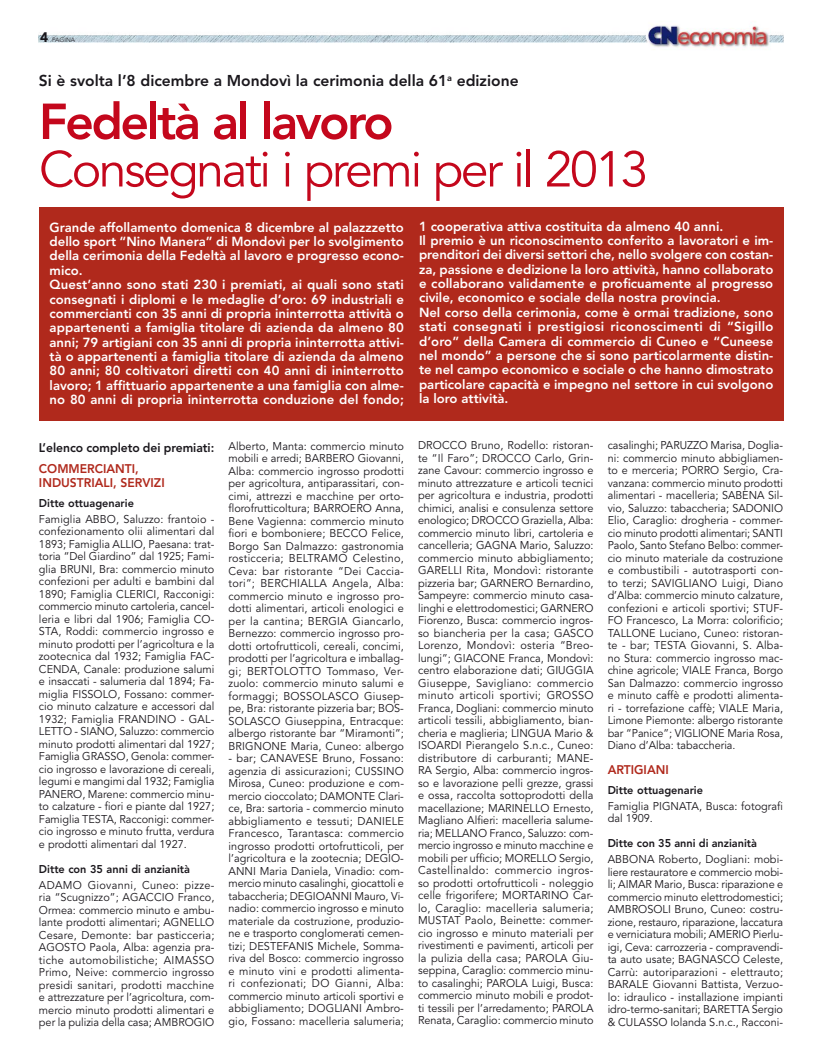
<style>
.page{position:relative;width:815px;height:1063px;background:#fff}
.page>*{position:absolute;margin:0;border:0;box-sizing:border-box;transform-origin:0 0}
.t1{font:50px "Avenir";letter-spacing:-.05em;color:#c4071c}
.t2{font:800 50px "Avenir";letter-spacing:-.05em;color:#c4071c}
.t3{font:800 15.62px "Avenir";color:#1a171c}
.t4{font:800 13.12px/14.4px "Avenir";color:#fff}
.t5{font:800 12.5px/13.8px "Avenir";color:#b0291c}
.t6{font:800 12.5px "Avenir";color:#1a171c}
.t7{font:11.25px/12.5px "Avenir";color:#1a171c;text-align:justify}
.t8{font:11.25px/12.5px "Avenir";color:#1a171c;text-align:justify;scale:.96 1}
.t9{font:800 11.25px "Avenir";color:#1a171c}
.t10{font:300 6.25px "Avenir";color:#1a171c}
.s1{font-weight:900;font-size:13.75px}
</style>
<div class="page">
<img style="left:39px;top:25px;width:744px;height:25px">
<div style="left:39px;top:207px;width:744px;height:214px;background:#b0291c"></div>
<p class="t10" style="left:40px;top:37px;width:36px"><span class="s1">4</span> PAGINA</p>
<h2 class="t3" style="left:39px;top:74px;width:481px">Si è svolta l’8 dicembre a Mondovì la cerimonia della 61<sup>a</sup> edizione</h2>
<h1 class="t2" style="left:39px;top:101px;width:356px">Fedeltà al lavoro</h1>
<h1 class="t1" style="left:39px;top:149px;width:611px">Consegnati i premi per il 2013</h1>
<p class="t4" style="left:50px;top:221px;width:356px">Grande affollamento domenica 8 dicembre al palazzzetto dello sport “Nino Manera” di Mondovì per lo svolgimento della cerimonia della Fedeltà al lavoro e progresso econo&shy;mico.<br>Quest’anno sono stati 230 i premiati, ai quali sono stati consegnati i diplomi e le medaglie d’oro: 69 industriali e commercianti con 35 anni di propria ininterrotta attività o appartenenti a famiglia titolare di azienda da almeno 80 anni; 79 artigiani con 35 anni di propria ininterrotta attivi&shy;tà o appartenenti a famiglia titolare di azienda da almeno 80 anni; 80 coltivatori diretti con 40 anni di ininterrotto lavoro; 1 affittuario appartenente a una famiglia con alme&shy;no 80 anni di propria ininterrotta conduzione del fondo;</p>
<p class="t6" style="left:39px;top:443px;width:177px">L’elenco completo dei premiati:</p>
<p class="t5" style="left:39px;top:463px;width:127px">COMMERCIANTI,<br>INDUSTRIALI, SERVIZI</p>
<p class="t9" style="left:39px;top:498px;width:96px">Ditte ottuagenarie</p>
<p class="t7" style="left:39px;top:514px;width:177px">Famiglia ABBO, Saluzzo: frantoio - confezionamento olii alimentari dal 1893; Famiglia ALLIO, Paesana: trat&shy;toria “Del Giardino” dal 1925; Fami&shy;glia BRUNI, Bra: commercio minuto confezioni per adulti e bambini dal 1890; Famiglia CLERICI, Racconigi: commercio minuto cartoleria, cancel&shy;leria e libri dal 1906; Famiglia CO-STA, Roddi: commercio ingrosso e minuto prodotti per l’agricoltura e la zootecnica dal 1932; Famiglia FAC-CENDA, Canale: produzione salumi e insaccati - salumeria dal 1894; Fa&shy;miglia FISSOLO, Fossano: commer&shy;cio minuto calzature e accessori dal 1932; Famiglia FRANDINO - GAL-LETTO - SIANO, Saluzzo: commercio minuto prodotti alimentari dal 1927; Famiglia GRASSO, Genola: commer&shy;cio ingrosso e lavorazione di cereali, legumi e mangimi dal 1932; Famiglia PANERO, Marene: commercio minu&shy;to calzature - fiori e piante dal 1927; Famiglia TESTA, Racconigi: commer&shy;cio ingrosso e minuto frutta, verdura e prodotti alimentari dal 1927.</p>
<p class="t9" style="left:39px;top:864px;width:152px">Ditte con 35 anni di anzianità</p>
<p class="t7" style="left:39px;top:880px;width:177px">ADAMO Giovanni, Cuneo: pizze&shy;ria “Scugnizzo”; AGACCIO Franco, Ormea: commercio minuto e ambu&shy;lante prodotti alimentari; AGNELLO Cesare, Demonte: bar pasticceria; AGOSTO Paola, Alba: agenzia pra&shy;tiche automobilistiche; AIMASSO Primo, Neive: commercio ingrosso presidi sanitari, prodotti macchine e attrezzature per l’agricoltura, com&shy;mercio minuto prodotti alimentari e per la pulizia della casa; AMBROGIO</p>
<p class="t7" style="left:229px;top:441px;width:177px">Alberto, Manta: commercio minuto mobili e arredi; BARBERO Giovanni, Alba: commercio ingrosso prodotti per agricoltura, antiparassitari, con&shy;cimi, attrezzi e macchine per orto&shy;florofrutticoltura; BARROERO Anna, Bene Vagienna: commercio minuto fiori e bomboniere; BECCO Felice, Borgo San Dalmazzo: gastronomia rosticceria; BELTRAMO Celestino, Ceva: bar ristorante “Dei Caccia&shy;tori”; BERCHIALLA Angela, Alba: commercio minuto e ingrosso pro&shy;dotti alimentari, articoli enologici e per la cantina; BERGIA Giancarlo, Bernezzo: commercio ingrosso pro&shy;dotti ortofrutticoli, cereali, concimi, prodotti per l’agricoltura e imballag&shy;gi; BERTOLOTTO Tommaso, Ver&shy;zuolo: commercio minuto salumi e formaggi; BOSSOLASCO Giusep&shy;pe, Bra: ristorante pizzeria bar; BOS-SOLASCO Giuseppina, Entracque: albergo ristorante bar “Miramonti”; BRIGNONE Maria, Cuneo: albergo</p>
<p class="t7" style="left:229px;top:753px;width:177px">- bar; CANAVESE Bruno, Fossano: agenzia di assicurazioni; CUSSINO Mirosa, Cuneo: produzione e com&shy;mercio cioccolato; DAMONTE Clari&shy;ce, Bra: sartoria - commercio minuto abbigliamento e tessuti; DANIELE Francesco, Tarantasca: commercio ingrosso prodotti ortofrutticoli, per l’agricoltura e la zootecnia; DEGIO-ANNI Maria Daniela, Vinadio: com&shy;mercio minuto casalinghi, giocattoli e tabaccheria; DEGIOANNI Mauro, Vi&shy;nadio: commercio ingrosso e minuto materiale da costruzione, produzio&shy;ne e trasporto conglomerati cemen&shy;tizi; DESTEFANIS Michele, Somma&shy;riva del Bosco: commercio ingrosso e minuto vini e prodotti alimenta&shy;ri confezionati; DO Gianni, Alba: commercio minuto articoli sportivi e abbigliamento; DOGLIANI Ambro&shy;gio, Fossano: macelleria salumeria;</p>
<p class="t4" style="left:419px;top:220px;width:356px">1 cooperativa attiva costituita da almeno 40 anni.<br>Il premio è un riconoscimento conferito a lavoratori e im&shy;prenditori dei diversi settori che, nello svolgere con costan&shy;za, passione e dedizione la loro attività, hanno collaborato e collaborano validamente e proficuamente al progresso civile, economico e sociale della nostra provincia.<br>Nel corso della cerimonia, come è ormai tradizione, sono stati consegnati i prestigiosi riconoscimenti di “Sigillo d’oro” della Camera di commercio di Cuneo e “Cuneese nel mondo” a persone che si sono particolarmente distin&shy;te nel campo economico e sociale o che hanno dimostrato particolare capacità e impegno nel settore in cui svolgono la loro attività.</p>
<p class="t7" style="left:418px;top:440px;width:177px">DROCCO Bruno, Rodello: ristoran&shy;te “Il Faro”; DROCCO Carlo, Grin&shy;zane Cavour: commercio ingrosso e minuto attrezzature e articoli tecnici per agricoltura e industria, prodotti chimici, analisi e consulenza settore enologico; DROCCO Graziella, Alba: commercio minuto libri, cartoleria e cancelleria; GAGNA Mario, Saluzzo: commercio minuto abbigliamento; GARELLI Rita, Mondovì: ristorante pizzeria bar; GARNERO Bernardino, Sampeyre: commercio minuto casa&shy;linghi e elettrodomestici; GARNERO Fiorenzo, Busca: commercio ingros&shy;so biancheria per la casa; GASCO Lorenzo, Mondovì: osteria “Breo&shy;lungi”; GIACONE Franca, Mondovì: centro elaborazione dati; GIUGGIA Giuseppe, Savigliano: commercio minuto articoli sportivi; GROSSO Franca, Dogliani: commercio minuto articoli tessili, abbigliamento, bian&shy;cheria e maglieria; LINGUA Mario &amp; ISOARDI Pierangelo S.n.c., Cuneo: distributore di carburanti; MANE-RA Sergio, Alba: commercio ingros&shy;so e lavorazione pelli grezze, grassi e ossa, raccolta sottoprodotti della macellazione; MARINELLO Ernesto, Magliano Alfieri: macelleria salume&shy;ria; MELLANO Franco, Saluzzo: com&shy;mercio ingrosso e minuto macchine e mobili per ufficio; MORELLO Sergio, Castellinaldo: commercio ingros&shy;so prodotti ortofrutticoli - noleggio celle frigorifere; MORTARINO Car&shy;lo, Caraglio: macelleria salumeria; MUSTAT Paolo, Beinette: commer&shy;cio ingrosso e minuto materiali per rivestimenti e pavimenti, articoli per la pulizia della casa; PAROLA Giu&shy;seppina, Caraglio: commercio minu&shy;to casalinghi; PAROLA Luigi, Busca: commercio minuto mobili e prodot&shy;ti tessili per l’arredamento; PAROLA Renata, Caraglio: commercio minuto</p>
<p class="t8" style="left:608px;top:440px;width:184px">casalinghi; PARUZZO Marisa, Doglia&shy;ni: commercio minuto abbigliamen&shy;to e merceria; PORRO Sergio, Cra&shy;vanzana: commercio minuto prodotti alimentari - macelleria; SABENA Sil&shy;vio, Saluzzo: tabaccheria; SADONIO Elio, Caraglio: drogheria - commer&shy;cio minuto prodotti alimentari; SANTI Paolo, Santo Stefano Belbo: commer&shy;cio minuto materiale da costruzione e combustibili - autotrasporti con&shy;to terzi; SAVIGLIANO Luigi, Diano d’Alba: commercio minuto calzature, confezioni e articoli sportivi; STUF-FO Francesco, La Morra: colorificio; TALLONE Luciano, Cuneo: ristoran&shy;te - bar; TESTA Giovanni, S. Alba&shy;no Stura: commercio ingrosso mac&shy;chine agricole; VIALE Franca, Borgo San Dalmazzo: commercio ingrosso e minuto caffè e prodotti alimenta&shy;ri - torrefazione caffè; VIALE Maria, Limone Piemonte: albergo ristorante bar “Panice”; VIGLIONE Maria Rosa, Diano d’Alba: tabaccheria.</p>
<p class="t5" style="left:608px;top:764px;width:63px">ARTIGIANI</p>
<p class="t9" style="left:608px;top:785px;width:97px">Ditte ottuagenarie</p>
<p class="t7" style="left:608px;top:801px;width:177px">Famiglia PIGNATA, Busca: fotografi dal 1909.</p>
<p class="t9" style="left:608px;top:839px;width:151px">Ditte con 35 anni di anzianità</p>
<p class="t7" style="left:608px;top:854px;width:177px">ABBONA Roberto, Dogliani: mobi&shy;liere restauratore e commercio mobi&shy;li; AIMAR Mario, Busca: riparazione e commercio minuto elettrodomestici; AMBROSOLI Bruno, Cuneo: costru&shy;zione, restauro, riparazione, laccatura e verniciatura mobili; AMERIO Pierlu&shy;igi, Ceva: carrozzeria - compravendi&shy;ta auto usate; BAGNASCO Celeste, Carrù: autoriparazioni - elettrauto; BARALE Giovanni Battista, Verzuo&shy;lo: idraulico - installazione impianti idro-termo-sanitari; BARETTA Sergio &amp; CULASSO Iolanda S.n.c., Racconi-</p>
</div>
